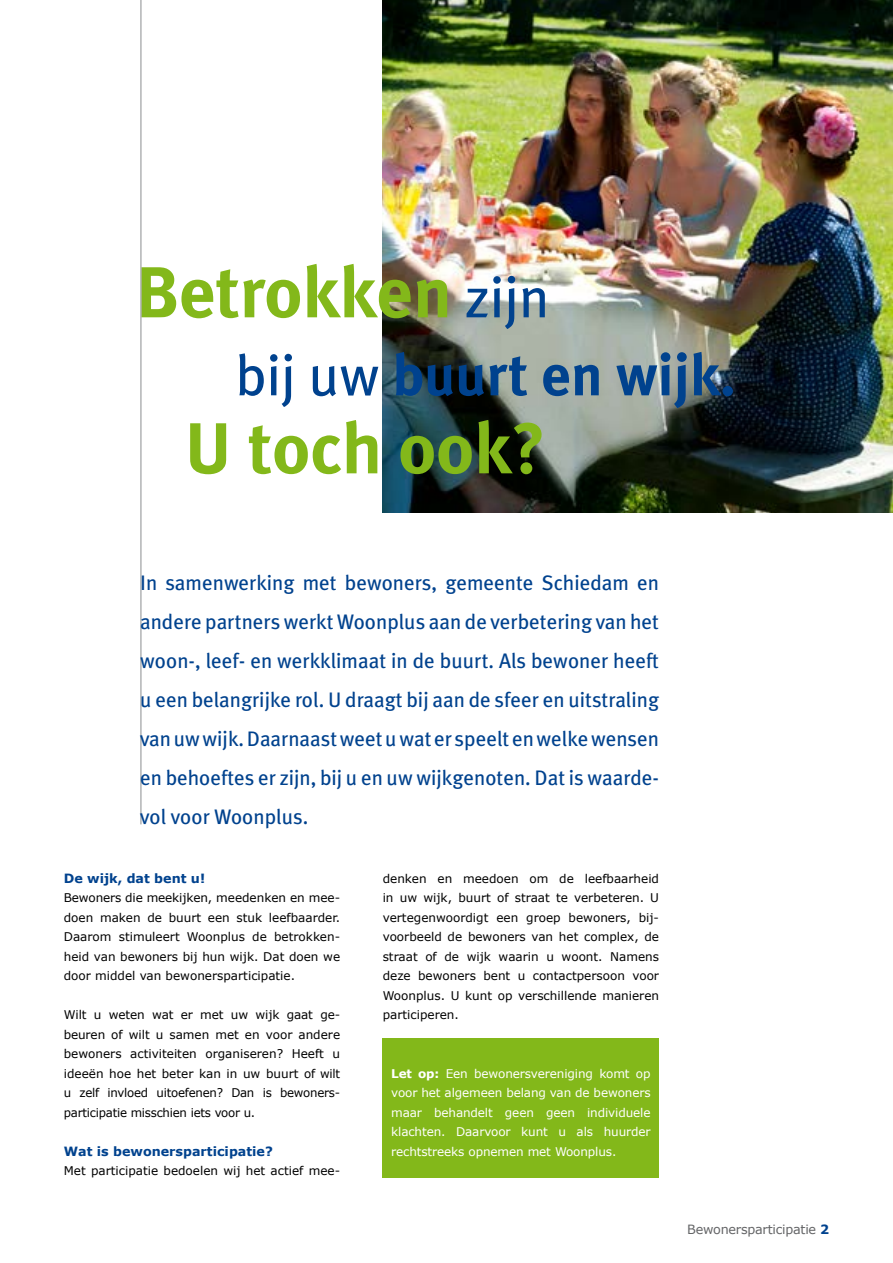
<style>
.page{position:relative;width:893px;height:1263px;background:#fff}
.page>*{position:absolute;margin:0;border:0;box-sizing:border-box;transform-origin:0 0}
.t1{font:700 72px "Meta Plus";color:#83b81a}
.t2{font:700 58.5px "Meta Plus";color:#00428e}
.t3{font:21px/39px "Meta Plus";color:#00428e;text-align:justify}
.t4{font:700 12.75px "Verdana";color:#00428e}
.t5{font:12.75px "Verdana";letter-spacing:-.02em;color:#646567}
.t6{font:12px/19.5px "Verdana";color:#000;text-align:justify}
.t7{font:12px/19.5px "Verdana";letter-spacing:-.01em;color:#fff;text-align:justify}
.s1{font-weight:400;font-size:57px;color:#00428e}
.s2{font-weight:400;font-size:57px}
.s3{font-weight:700}
.s4{font-weight:700;color:#00428e}
</style>
<div class="page">
<img style="left:383px;top:0;width:510px;height:512px">
<hr style="left:140px;top:0;width:2px;height:824px;background:#b1b3b4">
<div style="left:383px;top:1039px;width:276px;height:139px;background:#83b81a"></div>
<h1 class="t1" style="left:135px;top:251px;width:416px">Betrokken <span class="s1">zijn</span></h1>
<h2 class="t2" style="left:235px;top:341px;width:502px"><span class="s2">bij uw</span> buurt en wijk.</h2>
<h1 class="t1" style="left:184px;top:407px;width:363px">U toch ook?</h1>
<p class="t3" style="left:140px;top:563px;width:520px">In samenwerking met bewoners, gemeente Schiedam en andere partners werkt Woonplus aan de verbetering van het woon-, leef- en werkklimaat in de buurt. Als bewoner heeft u een belangrijke rol. U draagt bij aan de sfeer en uitstraling van uw wijk. Daarnaast weet u wat er speelt en welke wensen en behoeftes er zijn, bij u en uw wijkgenoten. Dat is waarde&shy;vol voor Woonplus.</p>
<p class="t4" style="left:64px;top:870px;width:143px">De wijk, dat bent u!</p>
<p class="t6" style="left:64px;top:888px;width:278px">Bewoners die meekijken, meedenken en mee&shy;doen maken de buurt een stuk leefbaarder.<br>Daarom stimuleert Woonplus de betrokken&shy;heid van bewoners bij hun wijk. Dat doen we door middel van bewonersparticipatie.</p>
<p class="t6" style="left:64px;top:1005px;width:278px">Wilt u weten wat er met uw wijk gaat ge&shy;beuren of wilt u samen met en voor andere bewoners activiteiten organiseren? Heeft u ideeën hoe het beter kan in uw buurt of wilt u zelf invloed uitoefenen? Dan is bewoners&shy;participatie misschien iets voor u.</p>
<p class="t4" style="left:64px;top:1143px;width:211px">Wat is bewonersparticipatie?</p>
<p class="t6" style="left:64px;top:1161px;width:278px">Met participatie bedoelen wij het actief mee-</p>
<p class="t6" style="left:383px;top:868px;width:278px">denken en meedoen om de leefbaarheid in uw wijk, buurt of straat te verbeteren. U vertegenwoordigt een groep bewoners, bij&shy;voorbeeld de bewoners van het complex, de straat of de wijk waarin u woont. Namens deze bewoners bent u contactpersoon voor Woonplus. U kunt op verschillende manieren participeren.</p>
<p class="t7" style="left:391px;top:1063px;width:261px"><span class="s3">Let op:</span> Een bewonersvereniging komt op voor het algemeen belang van de bewoners maar behandelt geen geen individuele klachten. Daarvoor kunt u als huurder rechtstreeks opnemen met Woonplus.</p>
<p class="t5" style="left:687px;top:1221px;width:143px">Bewonersparticipatie <span class="s4">2</span></p>
</div>
